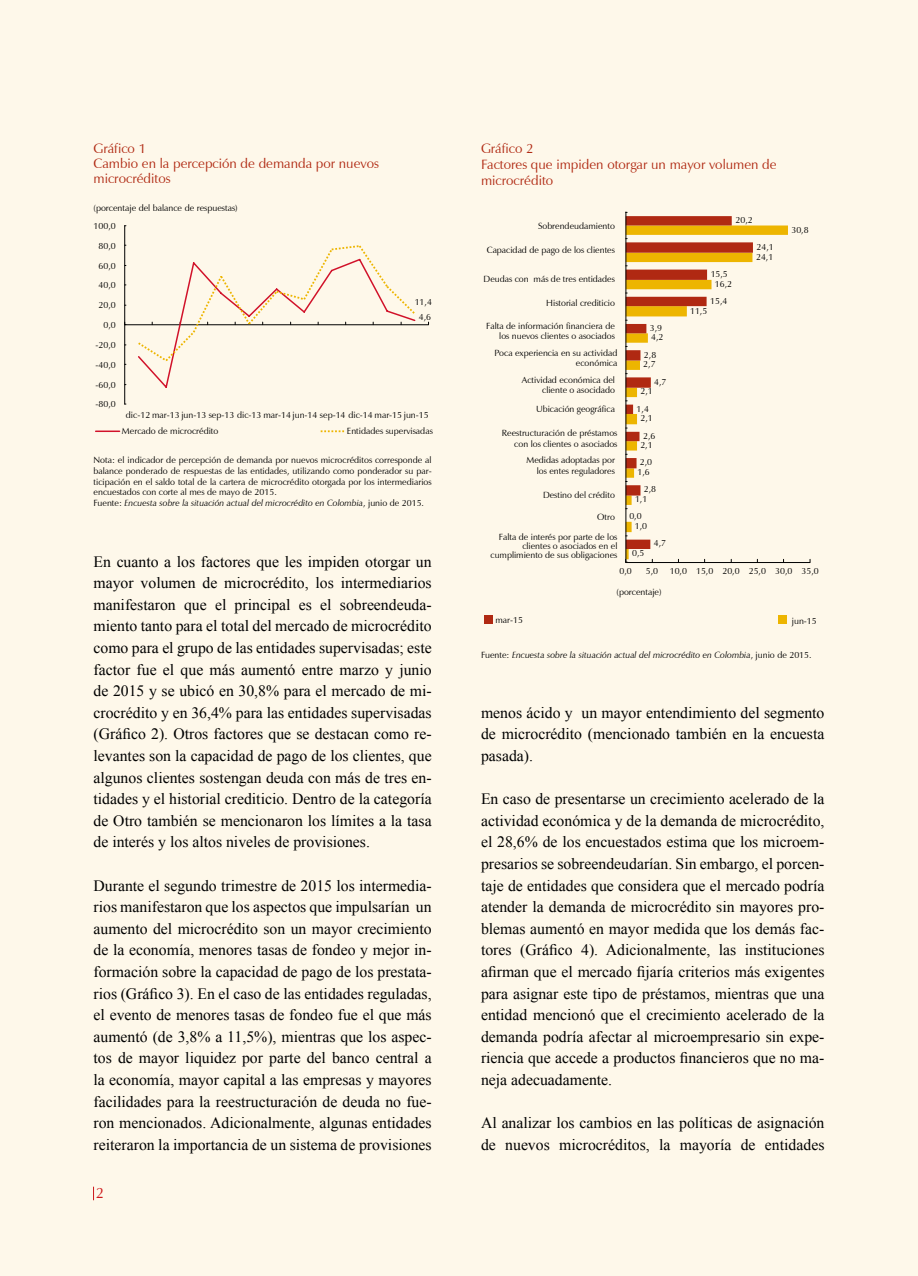
<style>
.page{position:relative;width:918px;height:1276px;background:#fff}
.page>*{position:absolute;margin:0;border:0;box-sizing:border-box;transform-origin:0 0}
.t1{font:15.75px/21.6px "Times New Roman";color:#000;text-align:justify}
.t2{font:15px "Zapf Humanist 601 BT";color:#cd171a}
.t3{font:13.5px/16.2px "Zapf Humanist 601 BT";color:#b02912}
.t4{font:9px/10.8px "Zapf Humanist 601 BT";color:#000;text-align:right}
.t5{font:italic 9px "Zapf Humanist 601 BT";color:#000}
.s1{font-style:italic}
.s2{font-style:normal}
</style>
<div class="page">
<div style="left:0;top:0;width:917px;height:1276px;background:#fef8ea"></div>
<svg style="left:93px;top:1186px;width:1px;height:14px"></svg>
<hr style="left:96px;top:430px;width:24px;height:2px;background:#d1122a">
<svg style="left:321px;top:430px;width:24px;height:2px"></svg>
<hr style="left:124px;top:226px;width:1px;height:178px;background:#000">
<hr style="left:125px;top:324px;width:304px;height:1px;background:#000">
<svg style="left:136px;top:245px;width:281px;height:143px"></svg>
<div style="left:484px;top:615px;width:8px;height:9px;background:#b02912"></div>
<div style="left:778px;top:615px;width:9px;height:9px;background:#edb500"></div>
<svg style="left:627px;top:225px;width:161px;height:334px"></svg>
<hr style="left:626px;top:562px;width:184px;height:1px;background:#000">
<hr style="left:626px;top:212px;width:1px;height:350px;background:#000">
<svg style="left:626px;top:212px;width:127px;height:337px"></svg>
<p class="t3" style="left:94px;top:141px;width:287px;line-height:15px">Gráfico 1<br>Cambio en la percepción de demanda por nuevos microcréditos</p>
<p class="t3" style="left:481px;top:140px;width:297px">Gráfico 2<br>Factores que impiden otorgar un mayor volumen de microcrédito</p>
<p class="t4" style="left:94px;top:202px;width:146px">(porcentaje del balance de respuestas)</p>
<p class="t4" style="left:94px;top:220px;width:24px">100,0</p>
<p class="t4" style="left:98px;top:240px;width:19px">80,0</p>
<p class="t4" style="left:98px;top:260px;width:19px">60,0</p>
<p class="t4" style="left:98px;top:280px;width:19px">40,0</p>
<p class="t4" style="left:98px;top:300px;width:19px">20,0</p>
<p class="t4" style="left:103px;top:320px;width:14px">0,0</p>
<p class="t4" style="left:95px;top:339px;width:22px">-20,0</p>
<p class="t4" style="left:95px;top:359px;width:22px">-40,0</p>
<p class="t4" style="left:415px;top:297px;width:19px">11,4</p>
<p class="t4" style="left:419px;top:312px;width:14px">4,6</p>
<p class="t4" style="left:538px;top:221px;width:78px">Sobrendeudamiento</p>
<p class="t4" style="left:487px;top:245px;width:130px">Capacidad de pago de los clientes</p>
<p class="t4" style="left:484px;top:274px;width:133px">Deudas con más de tres entidades</p>
<p class="t4" style="left:546px;top:297px;width:70px">Historial crediticio</p>
<p class="t4" style="left:736px;top:214px;width:19px">20,2</p>
<p class="t4" style="left:757px;top:241px;width:19px">24,1</p>
<p class="t4" style="left:711px;top:268px;width:19px">15,5</p>
<p class="t4" style="left:715px;top:278px;width:19px">16,2</p>
<p class="t4" style="left:710px;top:295px;width:19px">15,4</p>
<p class="t4" style="left:690px;top:305px;width:19px">11,5</p>
<p class="t4" style="left:756px;top:251px;width:19px">24,1</p>
<p class="t4" style="left:791px;top:224px;width:19px">30,8</p>
<p class="t4" style="left:486px;top:320px;width:130px">Falta de información financiera de los nuevos clientes o asociados</p>
<p class="t4" style="left:650px;top:322px;width:14px">3,9</p>
<p class="t4" style="left:651px;top:332px;width:14px">4,2</p>
<p class="t4" style="left:494px;top:347px;width:125px">Poca experiencia en su actividad económica</p>
<p class="t4" style="left:644px;top:349px;width:14px">2,8</p>
<p class="t4" style="left:643px;top:359px;width:14px">2,7</p>
<p class="t4" style="left:95px;top:379px;width:22px">-60,0</p>
<p class="t4" style="left:522px;top:374px;width:95px">Actividad económica del cliente o asocidado</p>
<p class="t4" style="left:654px;top:376px;width:14px">4,7</p>
<p class="t4" style="left:640px;top:386px;width:14px">2,1</p>
<p class="t4" style="left:95px;top:399px;width:22px">-80,0</p>
<p class="t4" style="left:126px;top:410px;width:304px">dic-12 mar-13 jun-13 sep-13 dic-13 mar-14 jun-14 sep-14 dic-14 mar-15 jun-15</p>
<p class="t4" style="left:536px;top:403px;width:80px">Ubicación geográfica</p>
<p class="t4" style="left:637px;top:403px;width:14px">1,4</p>
<p class="t4" style="left:640px;top:413px;width:14px">2,1</p>
<p class="t4" style="left:122px;top:426px;width:98px">Mercado de microcrédito</p>
<p class="t4" style="left:347px;top:426px;width:87px">Entidades supervisadas</p>
<p class="t4" style="left:502px;top:428px;width:117px">Reestructuración de préstamos con los clientes o asociados</p>
<p class="t4" style="left:643px;top:430px;width:14px">2,6</p>
<p class="t4" style="left:640px;top:440px;width:14px">2,1</p>
<p class="t4" style="left:94px;top:454px;width:340px;text-align:left">Nota: el indicador de percepción de demanda por nuevos microcréditos corresponde al balance ponderado de respuestas de las entidades, utilizando como ponderador su par&shy;ticipación en el saldo total de la cartera de microcrédito otorgada por los intermediarios encuestados con corte al mes de mayo de 2015.<br>Fuente: <span class="s1">Encuesta sobre la situación actual del microcrédito en Colombia</span>, junio de 2015.</p>
<p class="t4" style="left:527px;top:455px;width:90px">Medidas adoptadas por los entes reguladores</p>
<p class="t4" style="left:543px;top:489px;width:73px">Destino del crédito</p>
<p class="t4" style="left:640px;top:457px;width:14px">2,0</p>
<p class="t4" style="left:638px;top:467px;width:14px">1,6</p>
<p class="t4" style="left:644px;top:484px;width:14px">2,8</p>
<p class="t4" style="left:635px;top:494px;width:14px">1,1</p>
<p class="t4" style="left:597px;top:511px;width:19px">Otro</p>
<p class="t4" style="left:629px;top:511px;width:14px">0,0</p>
<p class="t4" style="left:635px;top:521px;width:14px">1,0</p>
<p class="t1" style="left:94px;top:550px;width:340px">En cuanto a los factores que les impiden otorgar un mayor volumen de microcrédito, los intermediarios manifestaron que el principal es el sobreendeuda&shy;miento tanto para el total del mercado de microcrédito como para el grupo de las entidades supervisadas; este factor fue el que más aumentó entre marzo y junio de 2015 y se ubicó en 30,8% para el mercado de mi&shy;crocrédito y en 36,4% para las entidades supervisadas (Gráfico 2). Otros factores que se destacan como re&shy;levantes son la capacidad de pago de los clientes, que algunos clientes sostengan deuda con más de tres en&shy;tidades y el historial crediticio. Dentro de la categoría de Otro también se mencionaron los límites a la tasa de interés y los altos niveles de provisiones.</p>
<p class="t1" style="left:94px;top:874px;width:340px">Durante el segundo trimestre de 2015 los intermedia&shy;rios manifestaron que los aspectos que impulsarían un aumento del microcrédito son un mayor crecimiento de la economía, menores tasas de fondeo y mejor in&shy;formación sobre la capacidad de pago de los prestata&shy;rios (Gráfico 3). En el caso de las entidades reguladas, el evento de menores tasas de fondeo fue el que más aumentó (de 3,8% a 11,5%), mientras que los aspec&shy;tos de mayor liquidez por parte del banco central a la economía, mayor capital a las empresas y mayores facilidades para la reestructuración de deuda no fue&shy;ron mencionados. Adicionalmente, algunas entidades reiteraron la importancia de un sistema de provisiones</p>
<p class="t4" style="left:491px;top:532px;width:128px;line-height:9px">Falta de interés por parte de los clientes o asociados en el cumplimiento de sus obligaciones</p>
<p class="t4" style="left:632px;top:548px;width:14px">0,5</p>
<p class="t4" style="left:654px;top:538px;width:14px">4,7</p>
<p class="t4" style="left:619px;top:565px;width:14px">0,0</p>
<p class="t4" style="left:646px;top:565px;width:14px">5,0</p>
<p class="t4" style="left:670px;top:565px;width:150px">10,0 15,0 20,0 25,0 30,0 35,0</p>
<p class="t4" style="left:617px;top:586px;width:46px">(porcentaje)</p>
<p class="t4" style="left:496px;top:614px;width:29px">mar-15</p>
<p class="t4" style="left:792px;top:615px;width:26px">jun-15</p>
<p class="t5" style="left:481px;top:650px;width:332px"><span class="s2">Fuente:</span> Encuesta sobre la situación actual del microcrédito en Colombia<span class="s2">, junio de 2015.</span></p>
<p class="t1" style="left:481px;top:701px;width:345px">menos ácido y un mayor entendimiento del segmento de microcrédito (mencionado también en la encuesta pasada).</p>
<p class="t1" style="left:481px;top:788px;width:345px">En caso de presentarse un crecimiento acelerado de la actividad económica y de la demanda de microcrédito, el 28,6% de los encuestados estima que los microem&shy;presarios se sobreendeudarían. Sin embargo, el porcen&shy;taje de entidades que considera que el mercado podría atender la demanda de microcrédito sin mayores pro&shy;blemas aumentó en mayor medida que los demás fac&shy;tores (Gráfico 4). Adicionalmente, las instituciones afirman que el mercado fijaría criterios más exigentes para asignar este tipo de préstamos, mientras que una entidad mencionó que el crecimiento acelerado de la demanda podría afectar al microempresario sin expe&shy;riencia que accede a productos financieros que no ma&shy;neja adecuadamente.</p>
<p class="t1" style="left:481px;top:1112px;width:345px">Al analizar los cambios en las políticas de asignación de nuevos microcréditos, la mayoría de entidades</p>
<p class="t2" style="left:96px;top:1184px;width:10px">2</p>
</div>
